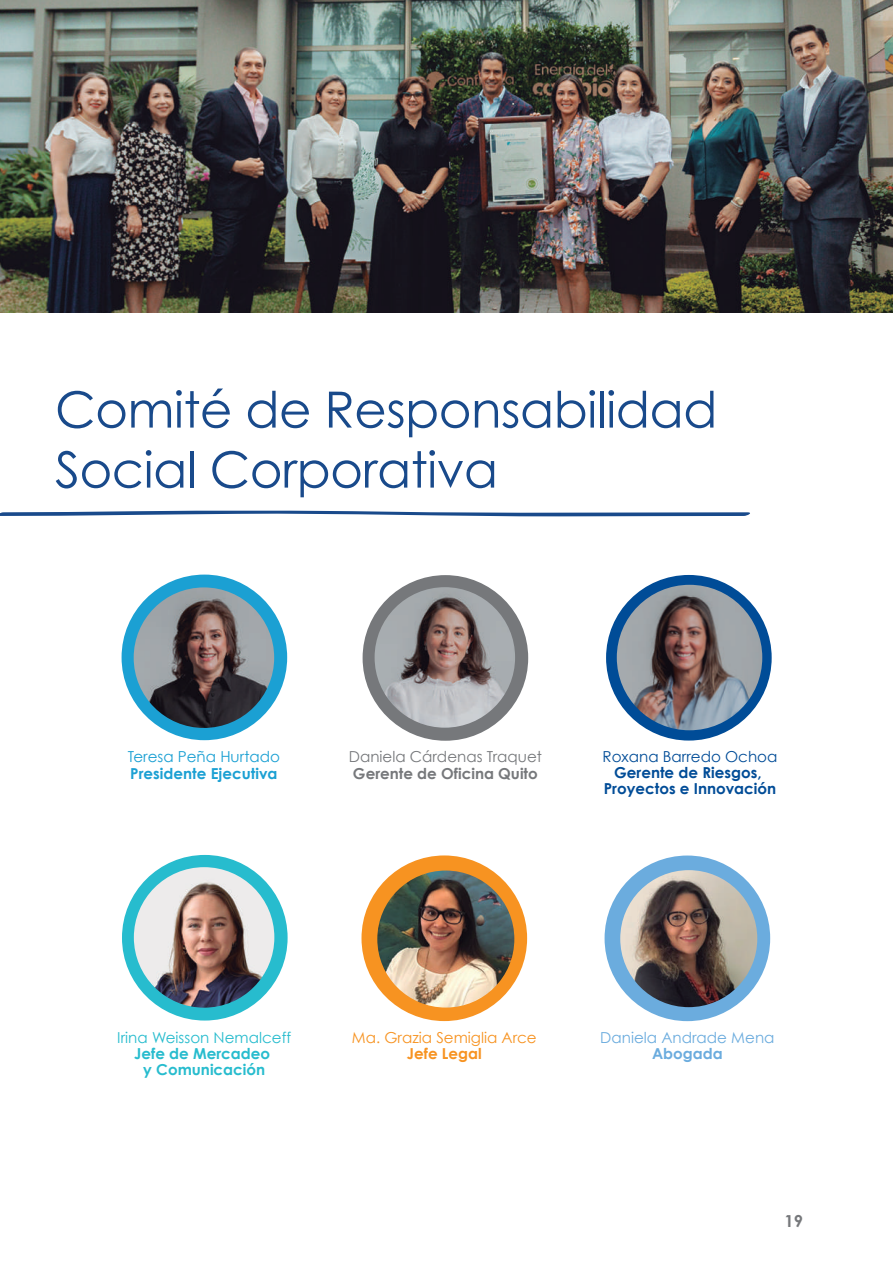
<style>
.page{position:relative;width:893px;height:1263px;background:#fff}
.page>*{position:absolute;margin:0;border:0;box-sizing:border-box;transform-origin:0 0}
.t1{font:49.95px/60px "Century Gothic";letter-spacing:-.01em;color:#194a8b}
.t2{font:700 16.5px "Century Gothic";color:#76787b}
.t3{font:700 15.15px/16.4px "Century Gothic";color:#004c97;text-align:center}
.t4{font:700 15.15px/16.4px "Century Gothic";color:#27bcce;text-align:center}
.t5{font:15.15px "Century Gothic";color:#76787b}
.t6{font:700 15.15px "Century Gothic";color:#76787b}
.t7{font:15.15px "Century Gothic";color:#27bcce}
.t8{font:15.15px "Century Gothic";color:#f79321}
.t9{font:700 15.15px "Century Gothic";color:#1ba0d3}
.t10{font:15.15px "Century Gothic";color:#004c97}
.t11{font:15.15px "Century Gothic";color:#6bacde}
.t12{font:15.15px "Century Gothic";color:#1ba0d3}
.t13{font:700 15.15px "Century Gothic";color:#f79321}
.t14{font:700 15.15px "Century Gothic";color:#6bacde}
</style>
<div class="page">
<div style="left:606px;top:575px;width:166px;height:165px;background:#004c97;border-radius:50%"></div>
<div style="left:122px;top:575px;width:165px;height:165px;background:#1ba0d3;border-radius:50%"></div>
<svg style="left:0;top:510px;width:750px;height:6px"></svg>
<div style="left:363px;top:575px;width:165px;height:166px;background:#76787b;border-radius:50%"></div>
<div style="left:122px;top:855px;width:166px;height:165px;background:#27bcce;border-radius:50%"></div>
<div style="left:361px;top:855px;width:166px;height:166px;background:#f79321;border-radius:50%"></div>
<div style="left:605px;top:855px;width:165px;height:166px;background:#6bacde;border-radius:50%"></div>
<img style="left:377px;top:870px;width:137px;height:137px;border-radius:69px">
<img style="left:620px;top:870px;width:137px;height:137px;border-radius:69px">
<img style="left:134px;top:867px;width:140px;height:141px;border-radius:70px">
<img style="left:375px;top:587px;width:140px;height:141px;border-radius:70px">
<img style="left:134px;top:587px;width:140px;height:141px;border-radius:70px">
<img style="left:617px;top:585px;width:145px;height:145px;border-radius:73px">
<img style="left:0;top:0;width:892px;height:313px">
<p class="t1" style="left:55px;top:379px;width:664px">Comité de Responsabilidad<br>Social Corporativa</p>
<p class="t12" style="left:128px;top:746px;width:154px">Teresa Peña Hurtado</p>
<p class="t9" style="left:130px;top:762px;width:149px">Presidente Ejecutiva</p>
<p class="t5" style="left:349px;top:746px;width:195px">Daniela Cárdenas Traquet</p>
<p class="t6" style="left:353px;top:762px;width:186px">Gerente de Oficina Quito</p>
<p class="t10" style="left:602px;top:745px;width:176px">Roxana Barredo Ochoa</p>
<p class="t3" style="left:604px;top:763px;width:174px">Gerente de Riesgos,<br>Proyectos e Innovación</p>
<p class="t7" style="left:117px;top:1027px;width:175px">Irina Weisson Nemalceff</p>
<p class="t4" style="left:134px;top:1045px;width:137px">Jefe de Mercadeo y Comunicación</p>
<p class="t8" style="left:352px;top:1026px;width:186px">Ma. Grazia Semiglia Arce</p>
<p class="t13" style="left:407px;top:1042px;width:76px">Jefe Legal</p>
<p class="t11" style="left:600px;top:1027px;width:176px">Daniela Andrade Mena</p>
<p class="t14" style="left:652px;top:1042px;width:72px">Abogada</p>
<p class="t2" style="left:784px;top:1208px;width:20px">19</p>
</div>
